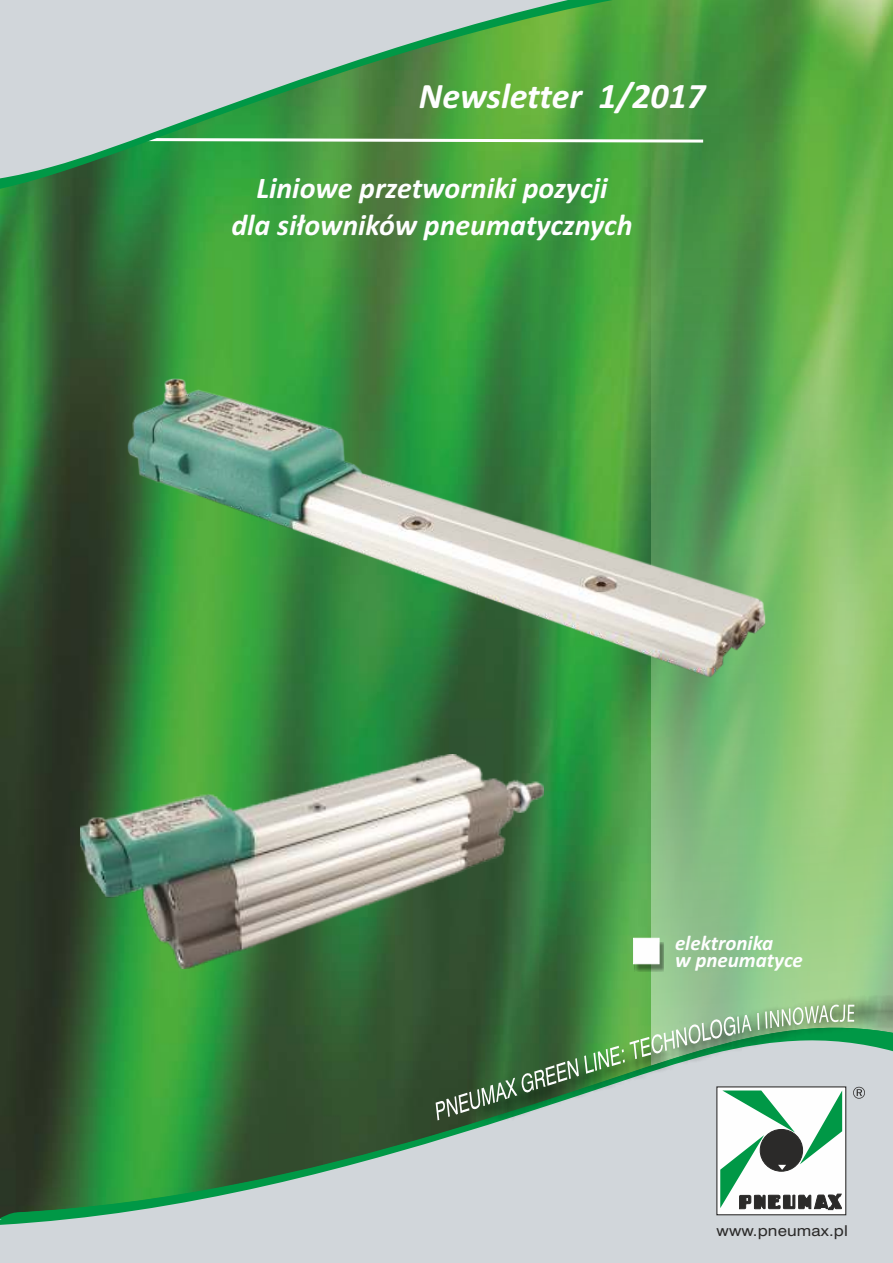
<style>
.page{position:relative;width:893px;height:1263px;background:#fff}
.page>*{position:absolute;margin:0;border:0;box-sizing:border-box;transform-origin:0 0}
.t1{font:italic 700 36px "Calibri";color:#fefefe}
.t2{font:italic 700 30px/36.6px "Calibri";color:#fefefe;text-align:center}
.t3{font:italic 700 21px/16.4px "Calibri";color:#fefefe}
.t4{font:15px "Swiss 721 BT";letter-spacing:.01em;color:#2b2a29;scale:1.13 1}
</style>
<div class="page">
<img style="left:0;top:0;width:651px;height:1026px">
<svg style="left:651px;top:0;width:242px;height:994px;background:#74b462"></svg>
<div style="left:0;top:1225px;width:893px;height:38px;background:#d1d6da"></div>
<svg style="left:0;top:1026px;width:893px;height:199px;background:#6e9575"></svg>
<svg style="left:716px;top:1127px;width:131px;height:89px"></svg>
<div style="left:471px;top:994px;width:422px;height:133px;background:#2b2a29;opacity:.92"></div>
<svg style="left:436px;top:1004px;width:418px;height:116px;background:#80a585"></svg>
<svg style="left:620px;top:136px;width:86px;height:8px"></svg>
<svg style="left:0;top:0;width:620px;height:189px;background:#82b582"></svg>
<div style="left:634px;top:942px;width:30px;height:30px;background:#2b2a29;opacity:.49"></div>
<svg style="left:633px;top:938px;width:26px;height:26px"></svg>
<img style="left:81px;top:755px;width:463px;height:213px">
<img style="left:128px;top:378px;width:638px;height:299px">
<p class="t1" style="left:419px;top:81px;width:288px">Newsletter 1/2017</p>
<p class="t2" style="left:231px;top:172px;width:403px">Liniowe przetworniki pozycji<br>dla siłowników pneumatycznych</p>
<p class="t3" style="left:675px;top:937px;width:129px">elektronika<br>w pneumatyce</p>
<p class="t4" style="left:716px;top:1225px;width:118px">www.pneumax.pl</p>
</div>
